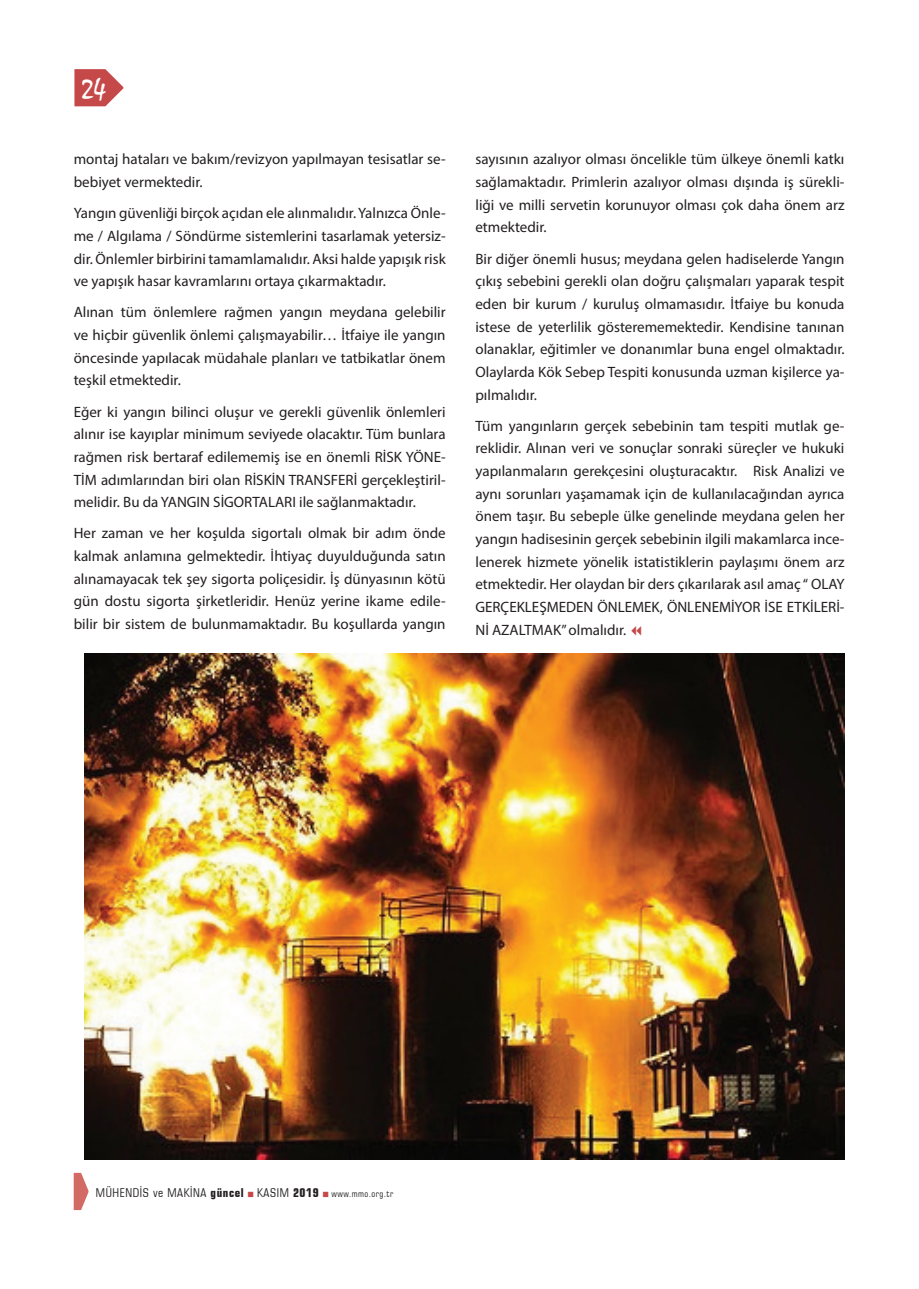
<style>
.page{position:relative;width:919px;height:1289px;background:#fff}
.page>*{position:absolute;margin:0;border:0;box-sizing:border-box;transform-origin:0 0}
.t1{font:27px "TR Mystical Plain";color:#fff}
.t2{font:15px/22.6px "Myriad Pro";color:#231f20;text-align:justify}
.t3{font:condensed 12px "Square 721 BT";letter-spacing:.05em;color:#231f20}
.s1{font-weight:700}
.s2{font-size:9px}
</style>
<div class="page">
<svg style="left:74px;top:69px;width:49px;height:37px"></svg>
<svg style="left:74px;top:1172px;width:14px;height:37px"></svg>
<img style="left:84px;top:654px;width:760px;height:505px">
<h1 class="t1" style="left:82px;top:73px;width:26px">24</h1>
<p class="t2" style="left:74px;top:148px;width:373px">montaj hataları ve bakım/revizyon yapılmayan tesisatlar se&shy;bebiyet vermektedir.</p>
<p class="t2" style="left:74px;top:202px;width:373px">Yangın güvenliği birçok açıdan ele alınmalıdır. Yalnızca Önle&shy;me / Algılama / Söndürme sistemlerini tasarlamak yetersiz&shy;dir. Önlemler birbirini tamamlamalıdır. Aksi halde yapışık risk ve yapışık hasar kavramlarını ortaya çıkarmaktadır.</p>
<p class="t2" style="left:74px;top:301px;width:373px">Alınan tüm önlemlere rağmen yangın meydana gelebilir ve hiçbir güvenlik önlemi çalışmayabilir… İtfaiye ile yangın öncesinde yapılacak müdahale planları ve tatbikatlar önem teşkil etmektedir.</p>
<p class="t2" style="left:74px;top:400px;width:373px">Eğer ki yangın bilinci oluşur ve gerekli güvenlik önlemleri alınır ise kayıplar minimum seviyede olacaktır. Tüm bunlara rağmen risk bertaraf edilememiş ise en önemli RİSK YÖNE-TİM adımlarından biri olan RİSKİN TRANSFERİ gerçekleştiril&shy;melidir. Bu da YANGIN SİGORTALARI ile sağlanmaktadır.</p>
<p class="t2" style="left:74px;top:522px;width:373px">Her zaman ve her koşulda sigortalı olmak bir adım önde kalmak anlamına gelmektedir. İhtiyaç duyulduğunda satın alınamayacak tek şey sigorta poliçesidir. İş dünyasının kötü gün dostu sigorta şirketleridir. Henüz yerine ikame edile&shy;bilir bir sistem de bulunmamaktadır. Bu koşullarda yangın</p>
<p class="t2" style="left:475px;top:148px;width:370px">sayısının azalıyor olması öncelikle tüm ülkeye önemli katkı sağlamaktadır. Primlerin azalıyor olması dışında iş sürekli&shy;liği ve milli servetin korunuyor olması çok daha önem arz etmektedir.</p>
<p class="t2" style="left:475px;top:247px;width:370px">Bir diğer önemli husus; meydana gelen hadiselerde Yangın çıkış sebebini gerekli olan doğru çalışmaları yaparak tespit eden bir kurum / kuruluş olmamasıdır. İtfaiye bu konuda istese de yeterlilik gösterememektedir. Kendisine tanınan olanaklar, eğitimler ve donanımlar buna engel olmaktadır.<br>Olaylarda Kök Sebep Tespiti konusunda uzman kişilerce ya&shy;pılmalıdır.</p>
<p class="t2" style="left:475px;top:414px;width:370px">Tüm yangınların gerçek sebebinin tam tespiti mutlak ge&shy;reklidir. Alınan veri ve sonuçlar sonraki süreçler ve hukuki yapılanmaların gerekçesini oluşturacaktır. Risk Analizi ve aynı sorunları yaşamamak için de kullanılacağından ayrıca önem taşır. Bu sebeple ülke genelinde meydana gelen her yangın hadisesinin gerçek sebebinin ilgili makamlarca ince&shy;lenerek hizmete yönelik istatistiklerin paylaşımı önem arz etmektedir. Her olaydan bir ders çıkarılarak asıl amaç “ OLAY GERÇEKLEŞMEDEN ÖNLEMEK, ÖNLENEMİYOR İSE ETKİLERİ-Nİ AZALTMAK” olmalıdır.</p>
<p class="t3" style="left:96px;top:1185px;width:299px">MÜHENDİS ve MAKİNA <span class="s1">güncel</span> KASIM <span class="s1">2019</span> <span class="s2">www.mmo.org.tr</span></p>
</div>
